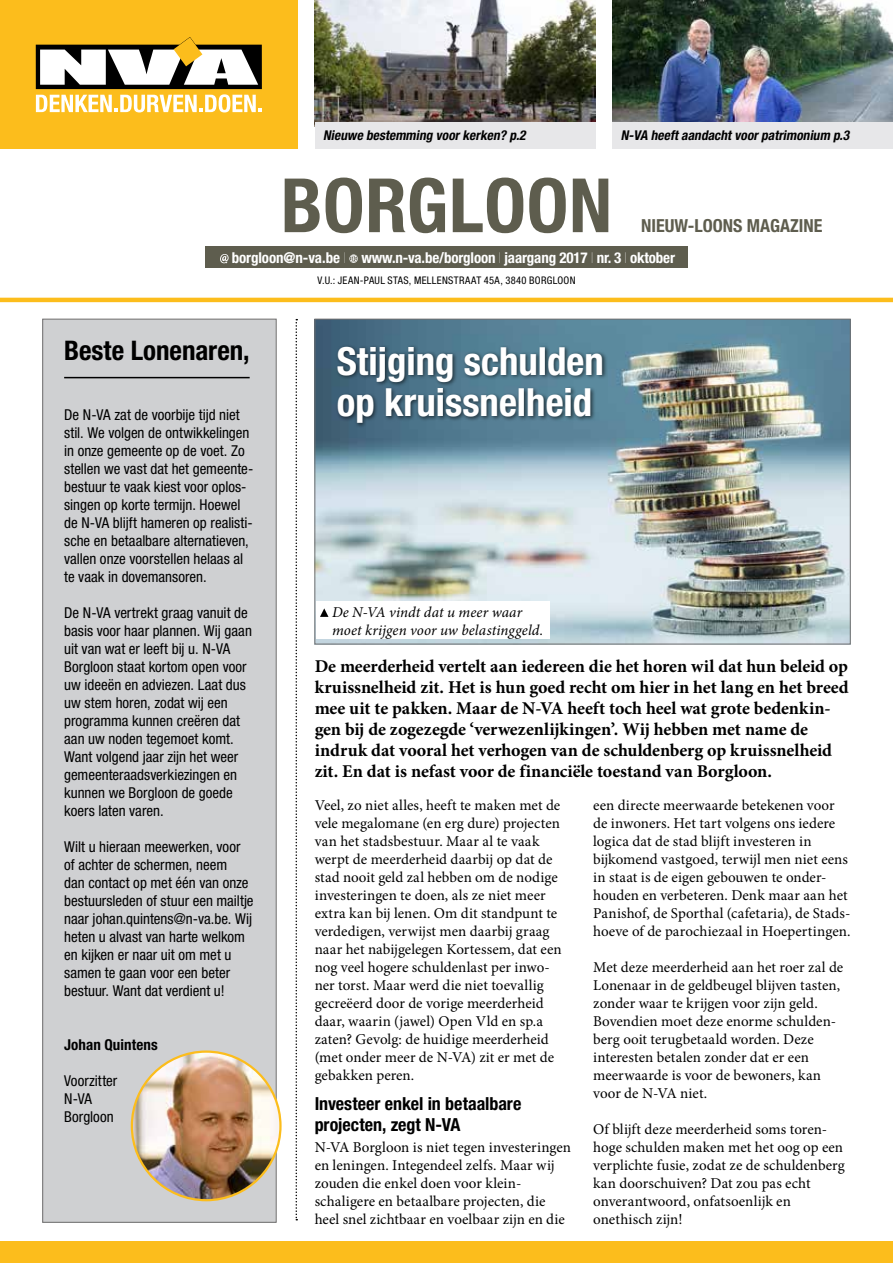
<style>
.page{position:relative;width:893px;height:1263px;background:#fff}
.page>*{position:absolute;margin:0;border:0;box-sizing:border-box;transform-origin:0 0}
.t1{font:700 condensed 75px "Helvetica Neue LT Std";letter-spacing:.01em;color:#5e5d4e}
.t2{font:700 condensed 38.85px/41.5px "Helvetica Neue LT Std";color:#fff}
.t3{font:700 condensed 27px "Helvetica Neue LT Std";color:#000}
.t4{font:700 18px/21px "Minion Pro";letter-spacing:-.005em;color:#000}
.t5{font:700 condensed 18px/21px "Helvetica Neue LT Std";color:#000}
.t6{font:700 condensed 18px "Helvetica Neue LT Std";color:#5e5d4e}
.t7{font:15px/18px "Minion Pro";color:#000}
.t8{font:condensed 15px/18px "Helvetica Neue LT Std";color:#000}
.t9{font:700 condensed 15px "Helvetica Neue LT Std";letter-spacing:-.01em;color:#fff}
.t10{font:italic 15px/18px "Minion Pro";letter-spacing:.005em;color:#000}
.t11{font:700 condensed 15px "Helvetica Neue LT Std";letter-spacing:.005em;color:#000}
.t12{font:italic 700 condensed 13.5px "Helvetica Neue LT Std";color:#000}
.t13{font:condensed 10.5px "Helvetica Neue LT Std";letter-spacing:.03em;color:#000}
.s1{font-weight:200}
</style>
<div class="page">
<div style="left:0;top:0;width:298px;height:149px;background:#fcbd1c"></div>
<svg style="left:36px;top:37px;width:226px;height:75px"></svg>
<div style="left:0;top:1242px;width:893px;height:21px;background:#fcbd1c"></div>
<div style="left:205px;top:247px;width:483px;height:21px;background:#5e5d4e"></div>
<svg style="left:220px;top:254px;width:9px;height:9px"></svg>
<svg style="left:349px;top:254px;width:9px;height:9px"></svg>
<hr style="left:0;top:298px;width:893px;height:4px;background:#fcbd1c">
<svg style="left:296px;top:319px;width:1px;height:901px"></svg>
<img style="left:317px;top:321px;width:531px;height:321px">
<div style="left:43px;top:319px;width:233px;height:903px;background:#cfd0d2"></div>
<hr style="left:64px;top:377px;width:186px;height:1px;background:#000">
<div style="left:335px;top:344px;width:273px;height:84px;background:#000;opacity:.6"></div>
<div style="left:316px;top:602px;width:234px;height:37px;background:#fff"></div>
<svg style="left:320px;top:608px;width:8px;height:9px"></svg>
<img style="left:132px;top:1051px;width:148px;height:149px;border-radius:74px">
<img style="left:315px;top:0;width:280px;height:122px">
<img style="left:612px;top:0;width:281px;height:122px">
<div style="left:315px;top:122px;width:280px;height:27px;background:#e7e7e9"></div>
<div style="left:612px;top:122px;width:281px;height:27px;background:#e7e7e9"></div>
<p class="t12" style="left:323px;top:127px;width:207px">Nieuwe bestemming voorkerken? p.2</p>
<p class="t12" style="left:621px;top:127px;width:233px">N-VA heeftaandachtvoorpatrimonium p.3</p>
<h1 class="t1" style="left:281px;top:160px;width:333px">BORGLOON</h1>
<p class="t9" style="left:232px;top:248px;width:445px">borgloon@n-va.be <span class="s1">I</span> www.n-va.be/borgloon <span class="s1">I</span> jaargang 2017 <span class="s1">I</span> nr. 3 <span class="s1">I</span> oktober</p>
<p class="t13" style="left:317px;top:274px;width:260px">V.U.: JEAN-PAUL STAS, MELLENSTRAAT 45A, 3840 BORGLOON</p>
<p class="t6" style="left:641px;top:215px;width:183px">NIEUW-LOONS MAGAZINE</p>
<h3 class="t3" style="left:64px;top:334px;width:187px">Beste Lonenaren,</h3>
<p class="t8" style="left:64px;top:406px;width:191px">De N-VA zat de voorbije tijd niet stil. We volgen de ontwikkelingen in onze gemeente op de voet. Zo stellen we vast dat het gemeente&shy;bestuur te vaak kiest voor oplos&shy;singen op korte termijn. Hoewel de N-VA blijft hameren op realisti&shy;sche en betaalbare alternatieven, vallen onze voorstellen helaas al te vaak in dovemansoren.</p>
<p class="t8" style="left:64px;top:604px;width:189px">De N-VA vertrekt graag vanuit de basis voor haar plannen. Wij gaan uit van wat er leeft bij u. N-VA<br>Borgloon staat kortom open voor uw ideeën en adviezen. Laat dus uw stem horen, zodat wij een programma kunnen creëren dat aan uw noden tegemoet komt.<br>Want volgend jaar zijn het weer gemeenteraadsverkiezingen en kunnen we Borgloon de goede koers laten varen.</p>
<p class="t8" style="left:64px;top:838px;width:191px">Wilt u hieraan meewerken, voor of achter de schermen, neem<br>dan contact op met één van onze bestuursleden of stuur een mailtje naar johan.quintens@n-va.be. Wij heten u alvast van harte welkom en kijken er naar uit om met u samen te gaan voor een beter bestuur. Want dat verdient u!</p>
<p class="t11" style="left:64px;top:1036px;width:95px">Johan Quintens</p>
<p class="t8" style="left:64px;top:1072px;width:55px">Voorzitter<br>N-VA<br>Borgloon</p>
<h2 class="t2" style="left:337px;top:339px;width:269px">Stijging schulden op kruissnelheid</h2>
<p class="t10" style="left:332px;top:603px;width:213px">De N-VA vindt dat u meer waar moet krijgen voor uw belastinggeld.</p>
<p class="t4" style="left:315px;top:656px;width:535px">De meerderheid vertelt aan iedereen die het horen wil dat hun beleid op kruissnelheid zit. Het is hun goed recht om hier in het lang en het breed mee uit te pakken. Maar de N-VA heeft toch heel wat grote bedenkin&shy;gen bij de zogezegde ‘verwezenlijkingen’. Wij hebben met name de indruk dat vooral het verhogen van de schuldenberg op kruissnelheid zit. En dat is nefast voor de financiële toestand van Borgloon.</p>
<p class="t7" style="left:315px;top:796px;width:248px">Veel, zo niet alles, heeft te maken met de vele megalomane (en erg dure) projecten van het stadsbestuur. Maar al te vaak werpt de meerderheid daarbij op dat de stad nooit geld zal hebben om de nodige investeringen te doen, als ze niet meer extra kan bij lenen. Om dit standpunt te verdedigen, verwijst men daarbij graag naar het nabijgelegen Kortessem, dat een nog veel hogere schuldenlast per inwo&shy;ner torst. Maar werd die niet toevallig gecreëerd door de vorige meerderheid daar, waarin (jawel) Open Vld en sp.a zaten? Gevolg: de huidige meerderheid (met onder meer de N-VA) zit er met de gebakken peren.</p>
<p class="t5" style="left:315px;top:1092px;width:208px">Investeer enkel in betaalbare projecten, zegt N-VA</p>
<p class="t7" style="left:315px;top:1138px;width:258px">N-VA Borgloon is niet tegen investeringen en leningen. Integendeel zelfs. Maar wij zouden die enkel doen voor klein&shy;schaligere en betaalbare projecten, die heel snel zichtbaar en voelbaar zijn en die</p>
<p class="t7" style="left:593px;top:796px;width:259px">een directe meerwaarde betekenen voor de inwoners. Het tart volgens ons iedere logica dat de stad blijft investeren in bijkomend vastgoed, terwijl men niet eens in staat is de eigen gebouwen te onder&shy;houden en verbeteren. Denk maar aan het Panishof, de Sporthal (cafetaria), de Stads&shy;hoeve of de parochiezaal in Hoepertingen.</p>
<p class="t7" style="left:593px;top:958px;width:252px">Met deze meerderheid aan het roer zal de Lonenaar in de geldbeugel blijven tasten, zonder waar te krijgen voor zijn geld.<br>Bovendien moet deze enorme schulden&shy;berg ooit terugbetaald worden. Deze interesten betalen zonder dat er een meerwaarde is voor de bewoners, kan voor de N-VA niet.</p>
<p class="t7" style="left:593px;top:1120px;width:253px">Of blijft deze meerderheid soms toren&shy;hoge schulden maken met het oog op een verplichte fusie, zodat ze de schuldenberg kan doorschuiven? Dat zou pas echt onverantwoord, onfatsoenlijk en onethisch zijn!</p>
</div>
